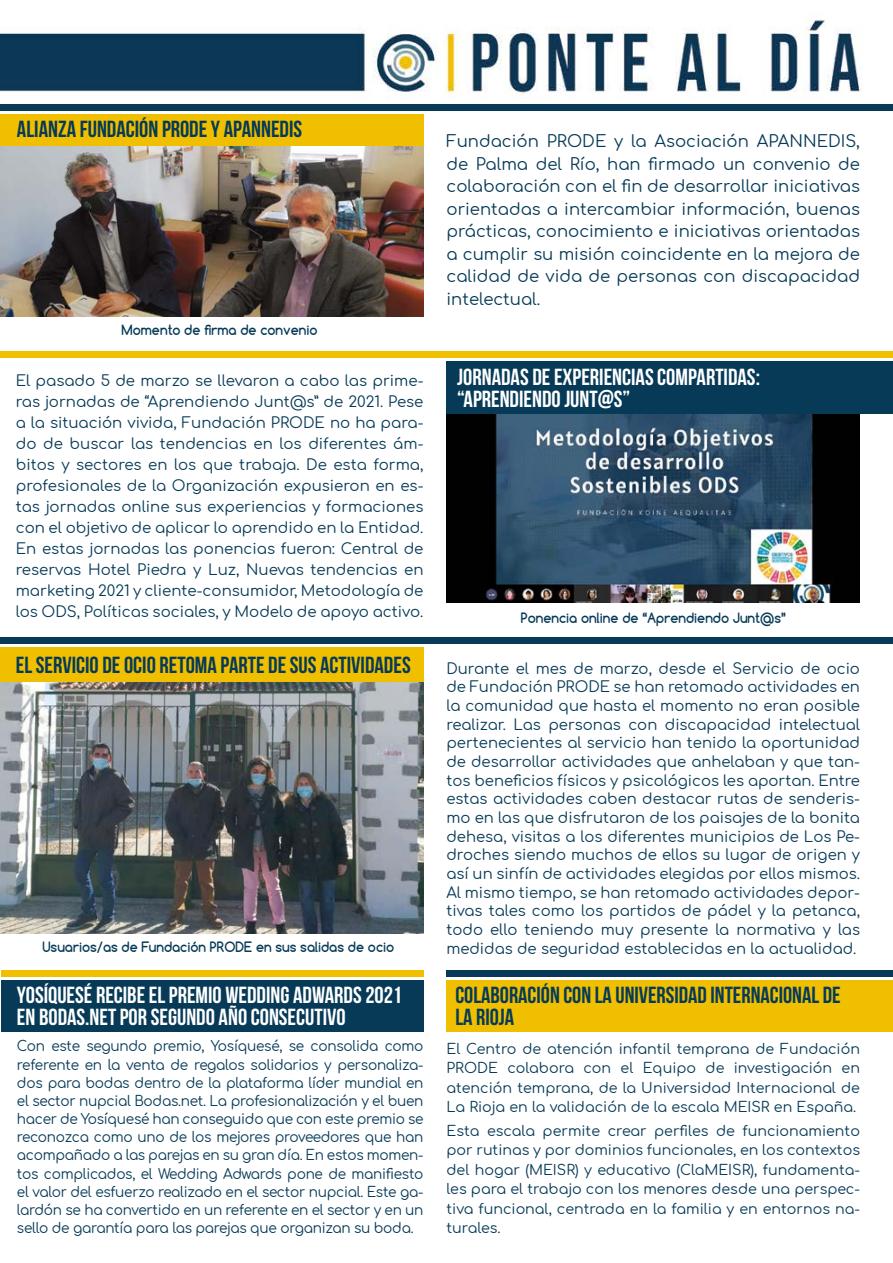
<style>
.page{position:relative;width:893px;height:1263px;background:#fff}
.page>*{position:absolute;margin:0;border:0;box-sizing:border-box;transform-origin:0 0}
.t1{font:23.25px/22.5px "Bebas Neue";color:#fff}
.t2{font:23.25px/22.5px "Bebas Neue";color:#063a57}
.t3{font:16.5px/22.5px "Comfortaa";color:#063a57;text-align:justify}
.t4{font:15px/18.6px "Comfortaa";color:#063a57;text-align:justify}
.t5{font:14.25px/18.1px "Comfortaa";color:#063a57;text-align:justify;scale:.96 1}
.t6{font:14.25px/19.5px "Comfortaa";color:#063a57;text-align:justify}
.t7{font:700 13.5px "Comfortaa";color:#063a57;scale:.96 1}
</style>
<div class="page">
<img style="left:0;top:19px;width:893px;height:1013px">
<img style="left:0;top:145px;width:423px;height:172px">
<div style="left:0;top:104px;width:893px;height:6px;background:#063a57"></div>
<div style="left:0;top:114px;width:423px;height:31px;background:#efbf00"></div>
<img style="left:447px;top:414px;width:413px;height:189px">
<div style="left:0;top:351px;width:893px;height:6px;background:#efbf00"></div>
<div style="left:446px;top:361px;width:447px;height:53px;background:#063a57"></div>
<div style="left:0;top:637px;width:893px;height:6px;background:#063a57"></div>
<div style="left:0;top:647px;width:423px;height:35px;background:#efbf00"></div>
<div style="left:1px;top:970px;width:422px;height:6px;background:#efbf00"></div>
<div style="left:1px;top:980px;width:422px;height:52px;background:#063a57"></div>
<div style="left:446px;top:970px;width:447px;height:6px;background:#063a57"></div>
<div style="left:446px;top:980px;width:447px;height:52px;background:#efbf00"></div>
<img style="left:1px;top:683px;width:422px;height:250px">
<h1 class="t2" style="left:17px;top:117px;width:287px">ALIANZA FUNDACIÓN PRODE Y APANNEDIS</h1>
<p class="t7" style="left:122px;top:322px;width:206px">Momento de firma de convenio</p>
<p class="t3" style="left:446px;top:128px;width:415px">Fundación PRODE y la Asociación APANNEDIS, de Palma del Río, han firmado un convenio de colaboración con el fin de desarrollar iniciativas orientadas a intercambiar información, buenas prácticas, conocimiento e iniciativas orientadas a cumplir su misión coincidente en la mejora de calidad de vida de personas con discapacidad intelectual.</p>
<h1 class="t1" style="left:457px;top:365px;width:304px">JORNADAS DE EXPERIENCIAS COMPARTIDAS: “APRENDIENDO JUNT@S”</h1>
<p class="t4" style="left:16px;top:368px;width:409px;line-height:21px">El pasado 5 de marzo se llevaron a cabo las prime&shy;ras jornadas de “Aprendiendo Junt@s” de 2021. Pese a la situación vivida, Fundación PRODE no ha para&shy;do de buscar las tendencias en los diferentes ám&shy;bitos y sectores en los que trabaja. De esta forma, profesionales de la Organización expusieron en es&shy;tas jornadas online sus experiencias y formaciones con el objetivo de aplicar lo aprendido en la Entidad.<br>En estas jornadas las ponencias fueron: Central de reservas Hotel Piedra y Luz, Nuevas tendencias en marketing 2021 y cliente-consumidor, Metodología de los ODS, Políticas sociales, y Modelo de apoyo activo.</p>
<h1 class="t2" style="left:16px;top:653px;width:396px">EL SERVICIO DE OCIO RETOMA PARTE DE SUS ACTIVIDADES</h1>
<p class="t4" style="left:446px;top:657px;width:415px">Durante el mes de marzo, desde el Servicio de ocio de Fundación PRODE se han retomado actividades en la comunidad que hasta el momento no eran posible realizar. Las personas con discapacidad intelectual pertenecientes al servicio han tenido la oportunidad de desarrollar actividades que anhelaban y que tan&shy;tos beneficios físicos y psicológicos les aportan. Entre estas actividades caben destacar rutas de senderis&shy;mo en las que disfrutaron de los paisajes de la bonita dehesa, visitas a los diferentes municipios de Los Pe&shy;droches siendo muchos de ellos su lugar de origen y así un sinfín de actividades elegidas por ellos mismos.<br>Al mismo tiempo, se han retomado actividades depor&shy;tivas tales como los partidos de pádel y la petanca, todo ello teniendo muy presente la normativa y las medidas de seguridad establecidas en la actualidad.</p>
<h1 class="t1" style="left:17px;top:983px;width:387px">YOSÍQUESÉ RECIBE EL PREMIO WEDDING ADWARDS 2021<br>EN BODAS.NET POR SEGUNDO AÑO CONSECUTIVO</h1>
<p class="t5" style="left:17px;top:1035px;width:425px">Con este segundo premio, Yosíquesé, se consolida como referente en la venta de regalos solidarios y personaliza&shy;dos para bodas dentro de la plataforma líder mundial en el sector nupcial Bodas.net. La profesionalización y el buen hacer de Yosíquesé han conseguido que con este premio se reconozca como uno de los mejores proveedores que han acompañado a las parejas en su gran día. En estos momen&shy;tos complicados, el Wedding Adwards pone de manifiesto el valor del esfuerzo realizado en el sector nupcial. Este ga&shy;lardón se ha convertido en un referente en el sector y en un sello de garantía para las parejas que organizan su boda.</p>
<p class="t6" style="left:446px;top:1037px;width:415px">El Centro de atención infantil temprana de Fundación PRODE colabora con el Equipo de investigación en atención temprana, de la Universidad Internacional de La Rioja en la validación de la escala MEISR en España.</p>
<p class="t7" style="left:521px;top:609px;width:278px">Ponencia online de “Aprendiendo Junt@s”</p>
<p class="t7" style="left:43px;top:938px;width:368px">Usuarios/as de Fundación PRODE en sus salidas de ocio</p>
<h1 class="t2" style="left:455px;top:983px;width:387px">COLABORACIÓN CON LA UNIVERSIDAD INTERNACIONAL DE<br>LA RIOJA</h1>
<p class="t6" style="left:446px;top:1119px;width:415px">Esta escala permite crear perfiles de funcionamiento por rutinas y por dominios funcionales, en los contextos del hogar (MEISR) y educativo (ClaMEISR), fundamenta&shy;les para el trabajo con los menores desde una perspec&shy;tiva funcional, centrada en la familia y en entornos na&shy;turales.</p>
</div>
